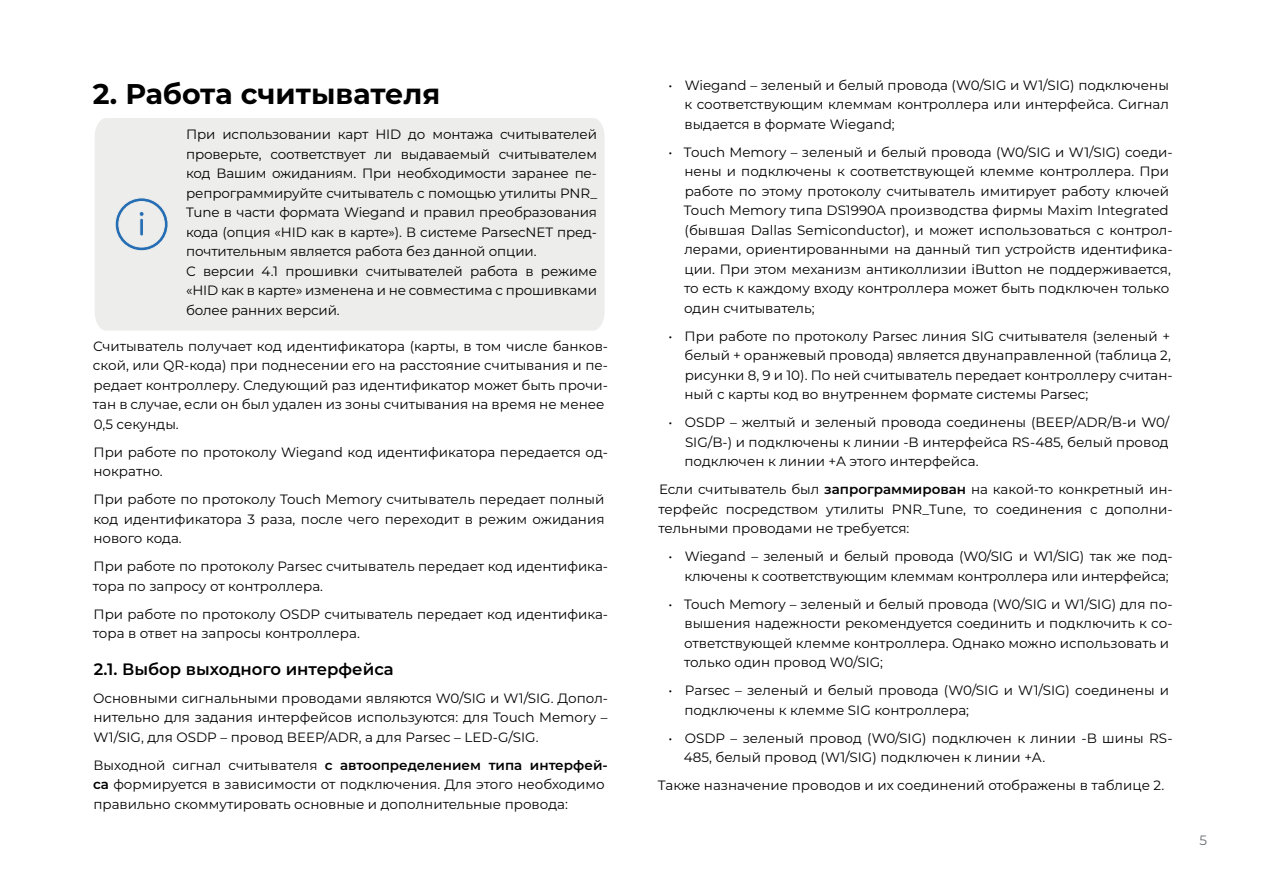
<style>
.page{position:relative;width:1263px;height:893px;background:#fff}
.page>*{position:absolute;margin:0;border:0;box-sizing:border-box;transform-origin:0 0}
.t1{font:700 28.5px "Montserrat";color:#000}
.t2{font:600 16.5px "Montserrat";color:#000}
.t3{font:13.5px/19.5px "Montserrat";color:#000}
.t4{font:13.5px "Montserrat";color:#686e70}
.s1{font-weight:600}
</style>
<div class="page">
<div style="left:95px;top:118px;width:510px;height:213px;background:#ededeb"></div>
<svg style="left:114px;top:197px;width:55px;height:54px;background:#cdd8e2"></svg>
<h1 class="t1" style="left:93px;top:73px;width:349px">2. Работа считывателя</h1>
<p class="t3" style="left:186px;top:124px;width:413px">При использовании карт HID до монтажа считывателей проверьте, соответствует ли выдаваемый считывателем код Вашим ожиданиям. При необходимости заранее пе&shy;репрограммируйте считыватель с помощью утилиты PNR_ Tune в части формата Wiegand и правил преобразования кода (опция «HID как в карте»). В системе ParsecNET пред&shy;почтительным является работа без данной опции.<br>С версии 4.1 прошивки считывателей работа в режиме «HID как в карте» изменена и не совместима с прошивками более ранних версий.</p>
<p class="t3" style="left:93px;top:336px;width:517px">Считыватель получает код идентификатора (карты, в том числе банков&shy;ской, или QR-кода) при поднесении его на расстояние считывания и пе&shy;редает контроллеру. Следующий раз идентификатор может быть прочи&shy;тан в случае, если он был удален из зоны считывания на время не менее 0,5 секунды.</p>
<p class="t3" style="left:93px;top:442px;width:516px">При работе по протоколу Wiegand код идентификатора передается од&shy;нократно.</p>
<p class="t3" style="left:93px;top:489px;width:513px;text-align:justify">При работе по протоколу Touch Memory считыватель передает полный код идентификатора 3 раза, после чего переходит в режим ожидания нового кода.</p>
<p class="t3" style="left:93px;top:556px;width:517px">При работе по протоколу Parsec считыватель передает код идентифика&shy;тора по запросу от контроллера.</p>
<p class="t3" style="left:93px;top:604px;width:517px">При работе по протоколу OSDP считыватель передает код идентифика&shy;тора в ответ на запросы контроллера.</p>
<p class="t2" style="left:94px;top:657px;width:302px">2.1. Выбор выходного интерфейса</p>
<p class="t3" style="left:93px;top:688px;width:516px;text-align:justify">Основными сигнальными проводами являются W0/SIG и W1/SIG. Допол&shy;нительно для задания интерфейсов используются: для Touch Memory – W1/SIG, для OSDP – провод BEEP/ADR, а для Parsec – LED-G/SIG.</p>
<p class="t3" style="left:93px;top:755px;width:516px">Выходной сигнал считывателя <span class="s1">с автоопределением типа интерфей&shy;са</span> формируется в зависимости от подключения. Для этого необходимо правильно скоммутировать основные и дополнительные провода:</p>
<p class="t3" style="left:684px;top:75px;width:486px;text-align:justify;text-indent:-16px">• Wiegand – зеленый и белый провода (W0/SIG и W1/SIG) подключены к соответствующим клеммам контроллера или интерфейса. Сигнал выдается в формате Wiegand;</p>
<p class="t3" style="left:684px;top:142px;width:490px;text-indent:-15px">• Touch Memory – зеленый и белый провода (W0/SIG и W1/SIG) соеди&shy;нены и подключены к соответствующей клемме контроллера. При работе по этому протоколу считыватель имитирует работу ключей Touch Memory типа DS1990A производства фирмы Maxim Integrated (бывшая Dallas Semiconductor), и может использоваться с контрол&shy;лерами, ориентированными на данный тип устройств идентифика&shy;ции. При этом механизм антиколлизии iButton не поддерживается, то есть к каждому входу контроллера может быть подключен только один считыватель;</p>
<p class="t3" style="left:684px;top:325px;width:490px;text-indent:-16px">• При работе по протоколу Parsec линия SIG считывателя (зеленый + белый + оранжевый провода) является двунаправленной (таблица 2, рисунки 8, 9 и 10). По ней считыватель передает контроллеру считан&shy;ный с карты код во внутреннем формате системы Parsec;</p>
<p class="t3" style="left:684px;top:412px;width:486px;text-align:justify;text-indent:-16px">• OSDP – желтый и зеленый провода соединены (BEEP/ADR/B-и W0/ SIG/B-) и подключены к линии -B интерфейса RS-485, белый провод подключен к линии +А этого интерфейса.</p>
<p class="t3" style="left:658px;top:479px;width:516px;text-align:justify">Если считыватель был <span class="s1">запрограммирован</span> на какой-то конкретный ин&shy;терфейс посредством утилиты PNR_Tune, то соединения с дополни&shy;тельными проводами не требуется:</p>
<p class="t3" style="left:668px;top:546px;width:505px;text-align:right">• Wiegand – зеленый и белый провода (W0/SIG и W1/SIG) так же под&shy;ключены к соответствующим клеммам контроллера или интерфейса;</p>
<p class="t3" style="left:684px;top:593px;width:490px;text-indent:-15px">• Touch Memory – зеленый и белый провода (W0/SIG и W1/SIG) для по&shy;вышения надежности рекомендуется соединить и подключить к со&shy;ответствующей клемме контроллера. Однако можно использовать и только один провод W0/SIG;</p>
<p class="t3" style="left:684px;top:680px;width:486px;text-indent:-16px">• Parsec – зеленый и белый провода (W0/SIG и W1/SIG) соединены и подключены к клемме SIG контроллера;</p>
<p class="t3" style="left:684px;top:727px;width:490px;text-indent:-15px">• OSDP – зеленый провод (W0/SIG) подключен к линии -B шины RS-<br>485, белый провод (W1/SIG) подключен к линии +А.</p>
<p class="t3" style="left:658px;top:775px;width:508px">Также назначение проводов и их соединений отображены в таблице 2.</p>
<p class="t4" style="left:1199px;top:831px;width:9px">5</p>
</div>
